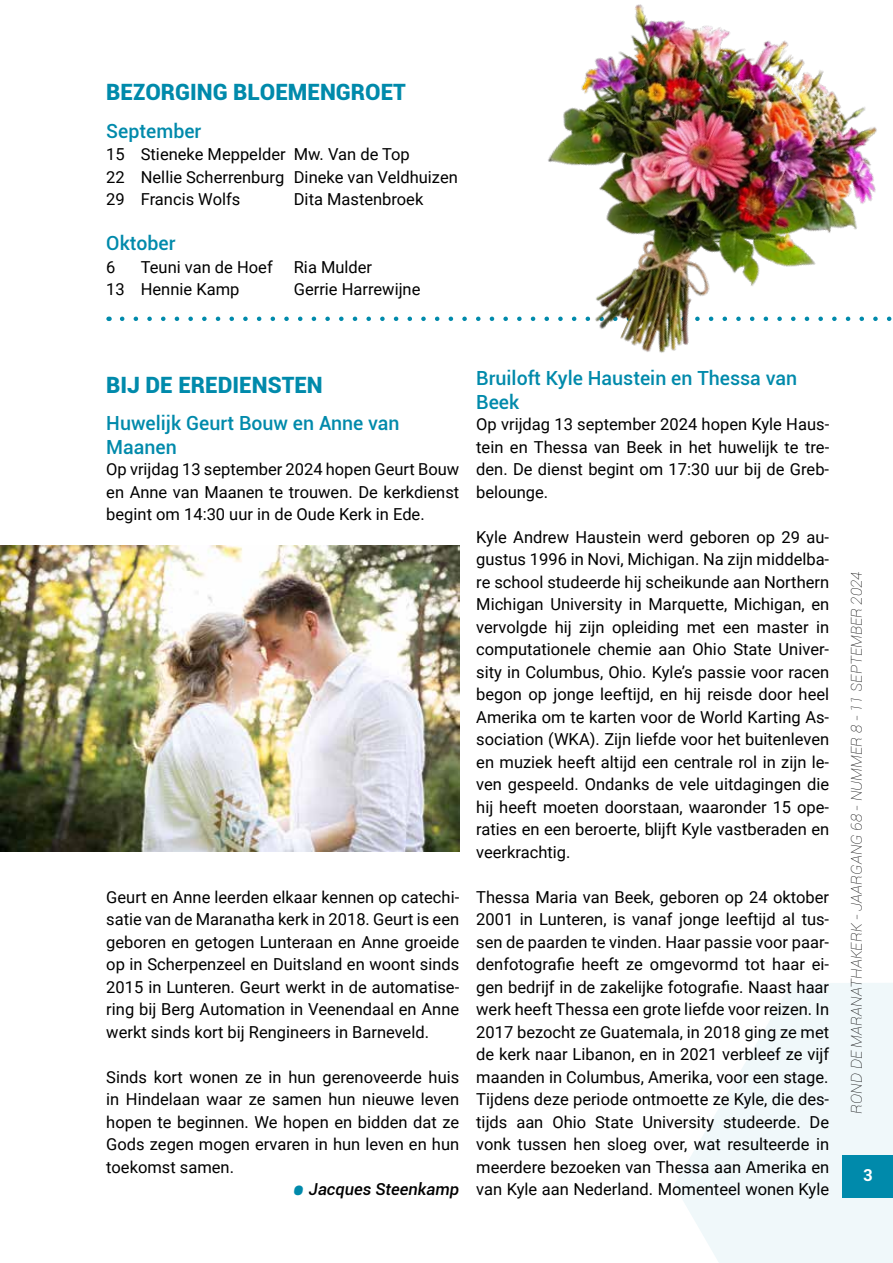
<style>
.page{position:relative;width:893px;height:1263px;background:#fff}
.page>*{position:absolute;margin:0;border:0;box-sizing:border-box;transform-origin:0 0}
.t1{font:900 22.5px "Roboto";color:#008aab}
.t2{font:500 19.5px/23.4px "Roboto";color:#008aab}
.t3{font:16.5px/22.5px "Roboto";color:#000;text-align:justify}
.t4{font:italic 500 16.5px "Roboto";color:#000}
.t5{font:700 16.5px "Roboto";color:#fff}
.t6{font:italic 100 15px "Roboto";color:#000}
.s1{font-size:39px;color:#008aab}
</style>
<div class="page">
<svg style="left:674px;top:983px;width:219px;height:280px;fill:#f0f8fa"></svg>
<svg style="left:122px;top:317px;width:345px;height:4px"></svg>
<img style="left:0;top:545px;width:459px;height:306px">
<img style="left:476px;top:4px;width:416px;height:349px">
<div style="left:842px;top:1156px;width:51px;height:42px;background:#008aab"></div>
<h1 class="t1" style="left:106px;top:76px;width:301px">BEZORGING BLOEMENGROET</h1>
<p class="t2" style="left:106px;top:118px;width:97px">September</p>
<p class="t3" style="left:106px;top:142px;width:353px;text-align:left">15 Stieneke Meppelder Mw. Van de Top<br>22 Nellie Scherrenburg Dineke van Veldhuizen<br>29 Francis Wolfs</p>
<p class="t3" style="left:294px;top:187px;width:131px">Dita Mastenbroek</p>
<p class="t2" style="left:106px;top:231px;width:71px">Oktober</p>
<p class="t3" style="left:106px;top:255px;width:11px">6</p>
<p class="t3" style="left:141px;top:255px;width:133px">Teuni van de Hoef</p>
<p class="t3" style="left:294px;top:255px;width:80px">Ria Mulder</p>
<p class="t3" style="left:106px;top:277px;width:135px">13 Hennie Kamp</p>
<p class="t3" style="left:294px;top:277px;width:128px">Gerrie Harrewijne</p>
<h1 class="t1" style="left:106px;top:369px;width:218px">BIJ DE EREDIENSTEN</h1>
<p class="t2" style="left:106px;top:411px;width:295px">Huwelijk Geurt Bouw en Anne van<br>Maanen</p>
<p class="t3" style="left:106px;top:457px;width:354px">Op vrijdag 13 september 2024 hopen Geurt Bouw en Anne van Maanen te trouwen. De kerkdienst begint om 14:30 uur in de Oude Kerk in Ede.</p>
<p class="t3" style="left:106px;top:885px;width:354px">Geurt en Anne leerden elkaar kennen op catechi&shy;satie van de Maranatha kerk in 2018. Geurt is een geboren en getogen Lunteraan en Anne groeide op in Scherpenzeel en Duitsland en woont sinds 2015 in Lunteren. Geurt werkt in de automatise&shy;ring bij Berg Automation in Veenendaal en Anne werkt sinds kort bij Rengineers in Barneveld.</p>
<p class="t3" style="left:106px;top:1065px;width:354px">Sinds kort wonen ze in hun gerenoveerde huis in Hindelaan waar ze samen hun nieuwe leven hopen te beginnen. We hopen en bidden dat ze Gods zegen mogen ervaren in hun leven en hun toekomst samen.</p>
<p class="t4" style="left:291px;top:1178px;width:169px"><span class="s1">•</span> Jacques Steenkamp</p>
<p class="t2" style="left:476px;top:366px;width:322px">Bruiloft Kyle Haustein en Thessa van<br>Beek</p>
<p class="t3" style="left:476px;top:412px;width:354px">Op vrijdag 13 september 2024 hopen Kyle Haus&shy;tein en Thessa van Beek in het huwelijk te tre&shy;den. De dienst begint om 17:30 uur bij de Greb&shy;belounge.</p>
<p class="t3" style="left:476px;top:525px;width:354px">Kyle Andrew Haustein werd geboren op 29 au&shy;gustus 1996 in Novi, Michigan. Na zijn middelba&shy;re school studeerde hij scheikunde aan Northern Michigan University in Marquette, Michigan, en vervolgde hij zijn opleiding met een master in computationele chemie aan Ohio State Univer&shy;sity in Columbus, Ohio. Kyle’s passie voor racen begon op jonge leeftijd, en hij reisde door heel Amerika om te karten voor de World Karting As&shy;sociation (WKA). Zijn liefde voor het buitenleven en muziek heeft altijd een centrale rol in zijn le&shy;ven gespeeld. Ondanks de vele uitdagingen die hij heeft moeten doorstaan, waaronder 15 ope&shy;raties en een beroerte, blijft Kyle vastberaden en veerkrachtig.</p>
<p class="t3" style="left:476px;top:885px;width:354px">Thessa Maria van Beek, geboren op 24 oktober 2001 in Lunteren, is vanaf jonge leeftijd al tus&shy;sen de paarden te vinden. Haar passie voor paar&shy;denfotografie heeft ze omgevormd tot haar ei&shy;gen bedrijf in de zakelijke fotografie. Naast haar werk heeft Thessa een grote liefde voor reizen. In 2017 bezocht ze Guatemala, in 2018 ging ze met de kerk naar Libanon, en in 2021 verbleef ze vijf maanden in Columbus, Amerika, voor een stage.<br>Tijdens deze periode ontmoette ze Kyle, die des&shy;tijds aan Ohio State University studeerde. De vonk tussen hen sloeg over, wat resulteerde in meerdere bezoeken van Thessa aan Amerika en van Kyle aan Nederland. Momenteel wonen Kyle</p>
<p class="t6" style="left:846px;top:1114px;width:543px;rotate:-90deg">ROND DE MARANATHAKERK - JAARGANG 68 - NUMMER 8 - 11 SEPTEMBER 2024</p>
<p class="t5" style="left:863px;top:1163px;width:11px">3</p>
</div>
